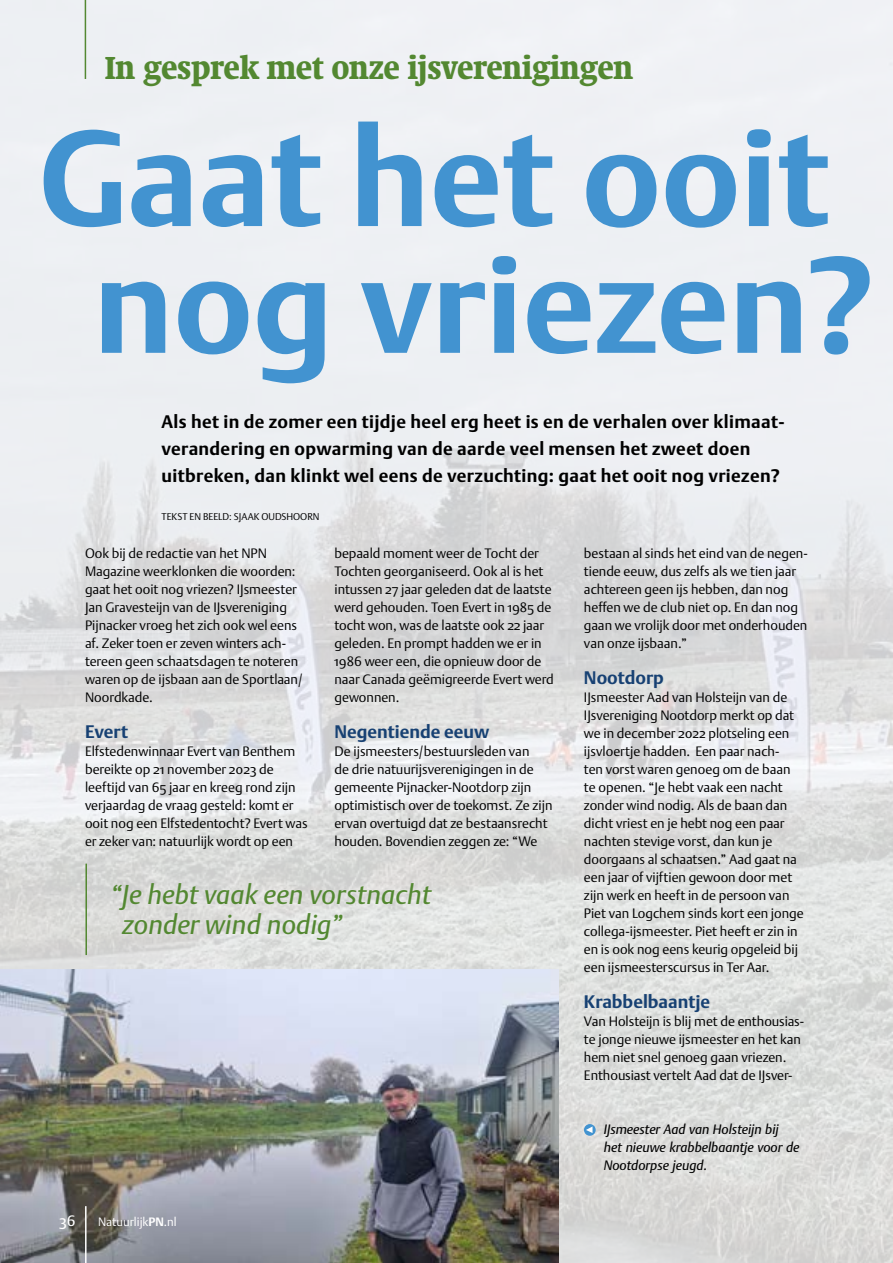
<style>
.page{position:relative;width:893px;height:1263px;background:#fff}
.page>*{position:absolute;margin:0;border:0;box-sizing:border-box;transform-origin:0 0}
.t1{font:700 135px/126.8px "DTL Argo ST";color:#4293d0;text-align:center}
.t2{font:33px "Swift Kompakt";color:#538831}
.t3{font:italic 27px/30px "DTL Argo ST";letter-spacing:.005em;color:#538831}
.t4{font:700 18px/27px "DTL Argo T";letter-spacing:.02em;color:#000}
.t5{font:700 18px "DTL Argo T";color:#174173}
.t6{font:15px "DTL Argo ST";color:#fff}
.t7{font:13.5px/18px "DTL Argo ST Light";color:#000}
.t8{font:italic 13.5px/18px "DTL Argo T";color:#000}
.t9{font:12px "DTL Argo T Light";color:#fff}
.t10{font:9.75px "DTL Argo ST Light";color:#000}
.s1{font-family:"DTL Argo ST";font-weight:700}
.s2{font-family:"DTL Argo ST Light"}
</style>
<div class="page">
<img style="left:0;top:0;width:893px;height:1263px">
<img style="left:0;top:970px;width:558px;height:293px">
<hr style="left:85px;top:1206px;width:2px;height:57px;background:#fff">
<hr style="left:85px;top:0;width:1px;height:79px;background:#538831">
<hr style="left:85px;top:864px;width:2px;height:91px;background:#538831">
<svg style="left:584px;top:1124px;width:12px;height:12px"></svg>
<svg style="left:586px;top:1126px;width:6px;height:7px"></svg>
<h2 class="t2" style="left:105px;top:49px;width:529px">In gesprek met onze ijsverenigingen</h2>
<h1 class="t1" style="left:39px;top:114px;width:837px">Gaat het ooit nog vriezen?</h1>
<h3 class="t4" style="left:162px;top:408px;width:625px">Als het in de zomer een tijdje heel erg heet is en de verhalen over klimaat&shy;verandering en opwarming van de aarde veel mensen het zweet doen uitbreken, dan klinkt wel eens de verzuchting: gaat het ooit nog vriezen?</h3>
<p class="t10" style="left:162px;top:511px;width:160px">TEKST EN BEELD: SJAAK OUDSHOORN</p>
<p class="t7" style="left:85px;top:544px;width:219px">Ook bij de redactie van het NPN Magazine weerklonken die woorden: gaat het ooit nog vriezen? IJsmeester Jan Gravesteijn van de IJsvereniging Pijnacker vroeg het zich ook wel eens af. Zeker toen er zeven winters ach&shy;tereen geen schaatsdagen te noteren waren op de ijsbaan aan de Sportlaan/ Noordkade.</p>
<h3 class="t5" style="left:85px;top:721px;width:45px">Evert</h3>
<p class="t7" style="left:85px;top:742px;width:224px">Elfstedenwinnaar Evert van Benthem bereikte op 21 november 2023 de leeftijd van 65 jaar en kreeg rond zijn verjaardag de vraag gesteld: komt er ooit nog een Elfstedentocht? Evert was er zeker van: natuurlijk wordt op een</p>
<p class="t7" style="left:334px;top:544px;width:221px">bepaald moment weer de Tocht der<br>Tochten georganiseerd. Ook al is het intussen 27 jaar geleden dat de laatste werd gehouden. Toen Evert in 1985 de tocht won, was de laatste ook 22 jaar geleden. En prompt hadden we er in<br>1986 weer een, die opnieuw door de naar Canada geëmigreerde Evert werd gewonnen.</p>
<h3 class="t5" style="left:334px;top:721px;width:156px">Negentiende eeuw</h3>
<p class="t7" style="left:334px;top:742px;width:220px">De ijsmeesters/bestuursleden van<br>de drie natuurijsverenigingen in de gemeente Pijnacker-Nootdorp zijn optimistisch over de toekomst. Ze zijn ervan overtuigd dat ze bestaansrecht houden. Bovendien zeggen ze: “We</p>
<h3 class="t3" style="left:122px;top:879px;width:311px;text-indent:-12px">“Je hebt vaak een vorstnacht zonder wind nodig”</h3>
<p class="t6" style="left:60px;top:1212px;width:18px">36</p>
<p class="t9" style="left:98px;top:1214px;width:80px">Natuurlijk<span class="s1">PN</span><span class="s2">.nl</span></p>
<p class="t7" style="left:584px;top:544px;width:225px">bestaan al sinds het eind van de negen&shy;tiende eeuw, dus zelfs als we tien jaar achtereen geen ijs hebben, dan nog heffen we de club niet op. En dan nog gaan we vrolijk door met onderhouden van onze ijsbaan.”</p>
<h3 class="t5" style="left:584px;top:667px;width:81px">Nootdorp</h3>
<p class="t7" style="left:584px;top:688px;width:221px">IJsmeester Aad van Holsteijn van de IJsvereniging Nootdorp merkt op dat we in december 2022 plotseling een ijsvloertje hadden. Een paar nach-<br>ten vorst waren genoeg om de baan te openen. “Je hebt vaak een nacht zonder wind nodig. Als de baan dan dicht vriest en je hebt nog een paar nachten stevige vorst, dan kun je doorgaans al schaatsen.” Aad gaat na een jaar of vijftien gewoon door met zijn werk en heeft in de persoon van Piet van Logchem sinds kort een jonge collega-ijsmeester. Piet heeft er zin in en is ook nog eens keurig opgeleid bij een ijsmeesterscursus in Ter Aar.</p>
<h3 class="t5" style="left:584px;top:991px;width:128px">Krabbelbaantje</h3>
<p class="t7" style="left:584px;top:1012px;width:222px">Van Holsteijn is blij met de enthousias&shy;te jonge nieuwe ijsmeester en het kan hem niet snel genoeg gaan vriezen.<br>Enthousiast vertelt Aad dat de IJsver-</p>
<p class="t8" style="left:604px;top:1120px;width:197px">IJsmeester Aad van Holsteijn bij het nieuwe krabbelbaantje voor de<br>Nootdorpse jeugd.</p>
</div>
